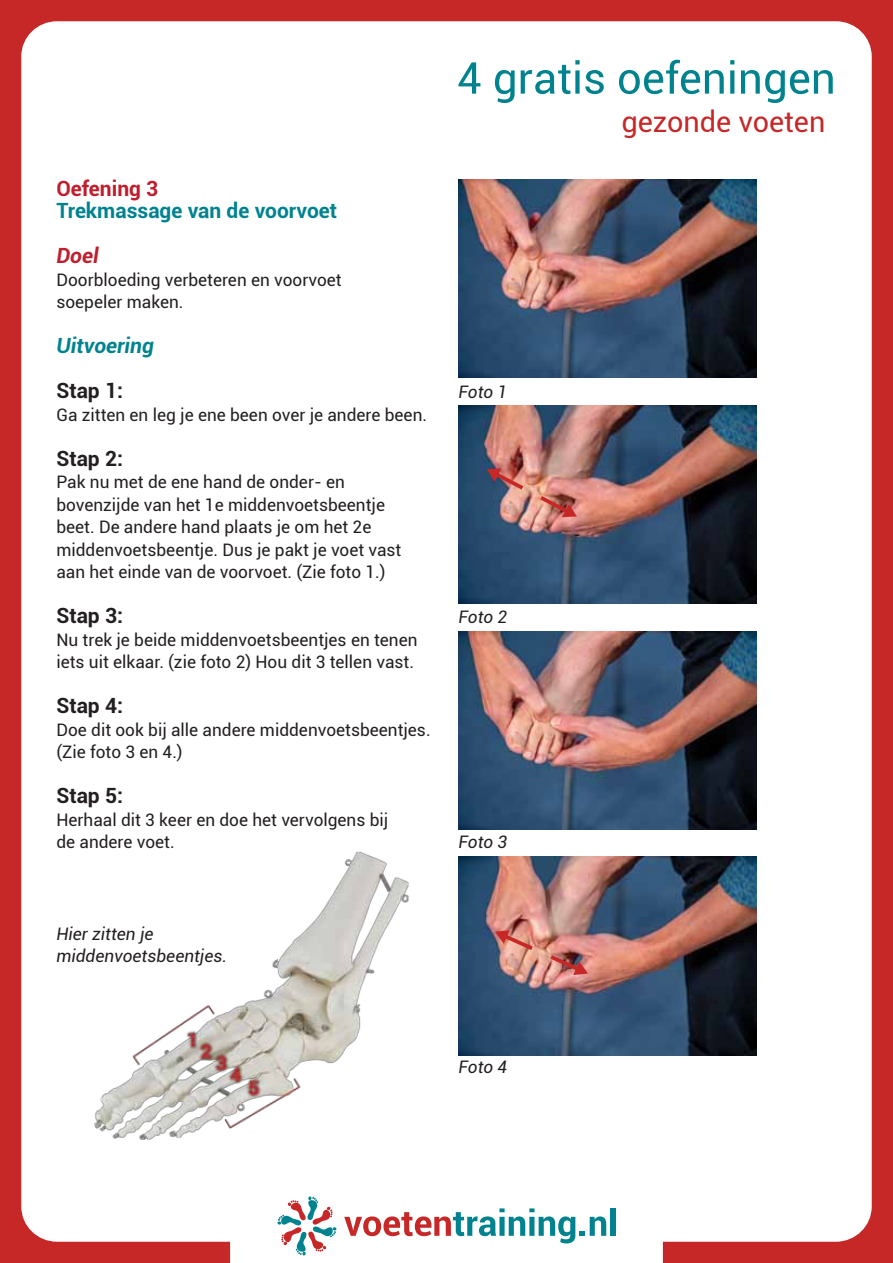
<style>
.page{position:relative;width:893px;height:1263px;background:#c62828}
.page>*{position:absolute;margin:0;border:0;box-sizing:border-box;transform-origin:0 0}
.t1{font:28.8px "Roboto";color:#c62828}
.t2{font:700 21px "Roboto";color:#231f20}
.t3{font:700 21px "Roboto";color:#01838f}
.t4{font:italic 700 21px "Roboto";color:#01838f}
.t5{font:700 21px "Roboto";color:#be1e2d}
.t6{font:italic 700 21px "Roboto";color:#be1e2d}
.t7{font:17.25px/22.5px "Roboto";color:#231f20}
.t8{font:italic 17.25px/22.5px "Roboto";color:#231f20}
</style>
<div class="page">
<div style="left:21px;top:21px;width:851px;height:1221px;background:#fff;border-radius:36px"></div>
<svg style="left:458px;top:62px;width:22px;height:32px"></svg>
<svg style="left:495px;top:70px;width:20px;height:33px"></svg>
<svg style="left:521px;top:60px;width:83px;height:34px"></svg>
<svg style="left:619px;top:60px;width:105px;height:34px"></svg>
<svg style="left:730px;top:70px;width:4px;height:24px"></svg>
<svg style="left:730px;top:60px;width:4px;height:4px"></svg>
<svg style="left:741px;top:70px;width:92px;height:33px"></svg>
<img style="left:94px;top:851px;width:399px;height:289px">
<svg style="left:230px;top:1196px;width:433px;height:67px"></svg>
<img style="left:458px;top:180px;width:298px;height:198px">
<img style="left:458px;top:405px;width:298px;height:199px">
<img style="left:458px;top:631px;width:298px;height:198px">
<img style="left:458px;top:857px;width:298px;height:198px">
<svg style="left:487px;top:468px;width:41px;height:25px"></svg>
<svg style="left:536px;top:493px;width:41px;height:24px"></svg>
<svg style="left:495px;top:930px;width:42px;height:23px"></svg>
<svg style="left:546px;top:952px;width:42px;height:23px"></svg>
<p class="t5" style="left:56px;top:173px;width:103px">Oefening 3</p>
<p class="t3" style="left:56px;top:196px;width:282px">Trekmassage van de voorvoet</p>
<p class="t6" style="left:56px;top:241px;width:44px">Doel</p>
<p class="t7" style="left:56px;top:268px;width:287px">Doorbloeding verbeteren en voorvoet soepeler maken.</p>
<p class="t4" style="left:56px;top:331px;width:99px">Uitvoering</p>
<p class="t2" style="left:56px;top:376px;width:68px">Stap 1:</p>
<p class="t7" style="left:56px;top:403px;width:372px">Ga zitten en leg je ene been over je andere been.</p>
<p class="t2" style="left:56px;top:443px;width:68px">Stap 2:</p>
<p class="t7" style="left:56px;top:470px;width:346px">Pak nu met de ene hand de onder- en bovenzijde van het 1e middenvoetsbeentje beet. De andere hand plaats je om het 2e middenvoetsbeentje. Dus je pakt je voet vast aan het einde van de voorvoet. (Zie foto 1.)</p>
<p class="t2" style="left:56px;top:601px;width:68px">Stap 3:</p>
<p class="t7" style="left:56px;top:628px;width:363px">Nu trek je beide middenvoetsbeentjes en tenen iets uit elkaar. (zie foto 2) Hou dit 3 tellen vast.</p>
<p class="t2" style="left:56px;top:691px;width:68px">Stap 4:</p>
<p class="t7" style="left:56px;top:718px;width:376px">Doe dit ook bij alle andere middenvoetsbeentjes. (Zie foto 3 en 4.)</p>
<p class="t2" style="left:56px;top:781px;width:68px">Stap 5:</p>
<p class="t7" style="left:56px;top:808px;width:333px">Herhaal dit 3 keer en doe het vervolgens bij de andere voet.</p>
<p class="t8" style="left:459px;top:380px;width:50px">Foto 1</p>
<p class="t8" style="left:459px;top:605px;width:50px">Foto 2</p>
<p class="t8" style="left:459px;top:830px;width:50px">Foto 3</p>
<p class="t8" style="left:56px;top:922px;width:172px">Hier zitten je middenvoetsbeentjes.</p>
<p class="t8" style="left:459px;top:1055px;width:50px">Foto 4</p>
<h1 class="t1" style="left:621px;top:102px;width:206px">gezonde voeten</h1>
</div>
